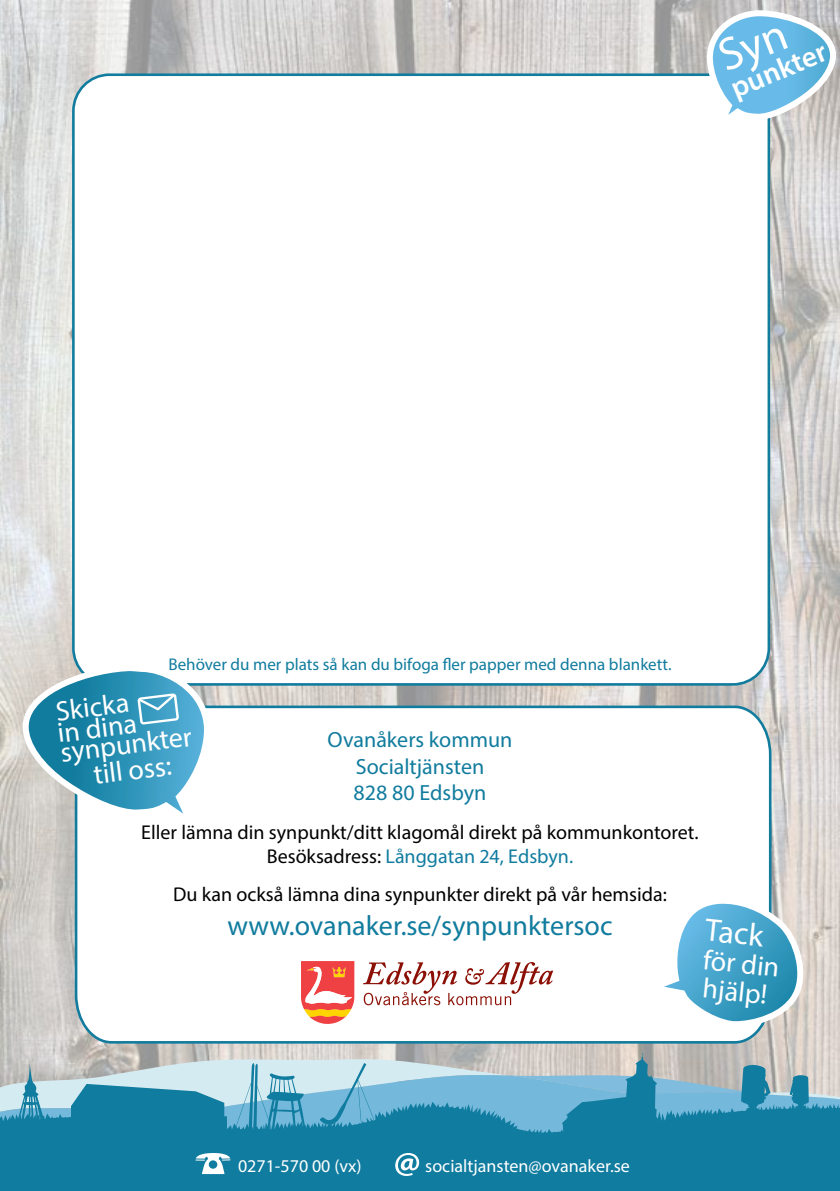
<style>
.page{position:relative;width:840px;height:1191px;background:#fff}
.page>*{position:absolute;margin:0;border:0;box-sizing:border-box;transform-origin:0 0}
.t1{font:32px "Myriad Pro";color:#fff}
.t2{font:600 29.2px "Myriad Pro";color:#fff}
.t3{font:28px/28.2px "Myriad Pro";color:#fff}
.t4{font:28px "Myriad Pro";color:#117c9e}
.t5{font:22px/26.4px "Myriad Pro";color:#117c9e;text-align:center}
.t6{font:20px/24px "Myriad Pro";color:#000;text-align:center}
.t7{font:18px "Myriad Pro";color:#fff}
.t8{font:17px "Myriad Pro";color:#117c9e}
.s1{color:#107c9f}
</style>
<div class="page">
<img style="left:0;top:0;width:839px;height:1053px">
<svg style="left:73px;top:704px;width:699px;height:341px"></svg>
<div style="left:73px;top:75px;width:695px;height:609px;background:#fff;border-radius:36px"></div>
<div style="left:72px;top:73px;width:697px;height:612px;border:3px solid #117c9e;border-radius:36px"></div>
<svg style="left:363px;top:962px;width:190px;height:43px"></svg>
<svg style="left:301px;top:961px;width:53px;height:63px"></svg>
<div style="left:0;top:1176px;width:839px;height:15px;background:#107c9f"></div>
<svg style="left:20px;top:662px;width:192px;height:177px"></svg>
<svg style="left:0;top:1053px;width:839px;height:123px;background:#539db7"></svg>
<svg style="left:630px;top:896px;width:187px;height:136px"></svg>
<svg style="left:703px;top:7px;width:135px;height:134px"></svg>
<h2 class="t2" style="left:724px;top:72px;width:102px;rotate:-23deg">punkter</h2>
<p class="t8" style="left:168px;top:654px;width:504px">Behöver du mer plats så kan du bifoga fler papper med denna blankett.</p>
<h3 class="t3" style="left:54px;top:697px;width:75px;rotate:-7deg">Skicka</h3>
<h3 class="t3" style="left:56px;top:718px;width:81px;rotate:-7deg">in dina</h3>
<h3 class="t3" style="left:59px;top:737px;width:134px;rotate:-7deg">synpunkter</h3>
<p class="t5" style="left:327px;top:726px;width:186px">Ovanåkers kommun<br>Socialtjänsten<br>828 80 Edsbyn</p>
<p class="t6" style="left:141px;top:819px;width:558px">Eller lämna din synpunkt/ditt klagomål direkt på kommunkontoret.<br>Besöksadress: <span class="s1">Långgatan 24, Edsbyn.</span></p>
<p class="t6" style="left:173px;top:882px;width:495px">Du kan också lämna dina synpunkter direkt på vår hemsida:</p>
<h3 class="t4" style="left:227px;top:908px;width:386px">www.ovanaker.se/synpunktersoc</h3>
<h3 class="t3" style="left:92px;top:760px;width:80px;rotate:-7deg">till oss:</h3>
<h1 class="t1" style="left:706px;top:910px;width:60px;rotate:6deg">Tack</h1>
<h3 class="t3" style="left:704px;top:945px;width:78px;rotate:6deg">för din hjälp!</h3>
<p class="t7" style="left:238px;top:1154px;width:125px">0271-570 00 (vx)</p>
<p class="t7" style="left:425px;top:1154px;width:206px">socialtjansten@ovanaker.se</p>
</div>
